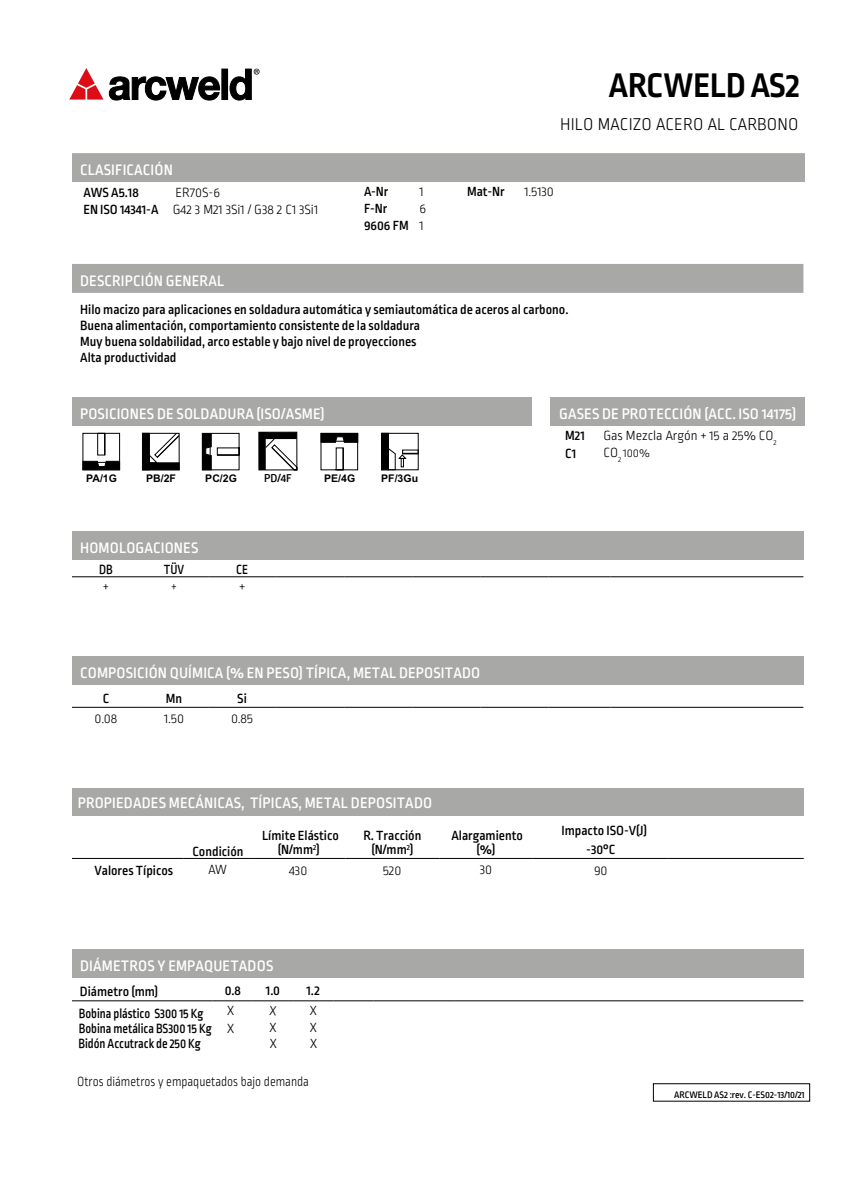
<style>
.page{position:relative;width:842px;height:1191px;background:#fff}
.page>*{position:absolute;margin:0;border:0;box-sizing:border-box;transform-origin:0 0}
.t1{font:700 36px "Ropa Sans Pro";color:#000}
.t2{font:300 18px "Ropa Sans Pro";letter-spacing:.01em;color:#000}
.t3{font:500 16px "Ropa Sans Pro";letter-spacing:.01em;color:#fff}
.t4{font:500 14px/16.2px "Ropa Sans Pro";color:#000;text-align:center}
.t5{font:300 14px/17.4px "Ropa Sans Pro";color:#000}
.t6{font:500 14px/15px "Ropa Sans Pro";color:#000;scale:.9 1}
.t7{font:300 14px "Ropa Sans Pro";color:#000;scale:.9 1}
.t8{font:300 12.4px "Ropa Sans Pro";color:#000}
.t9{font:500 12px "Ropa Sans Pro";color:#000;scale:1.04 1}
.t10{font:700 10.6px "Arial";color:#000}
.t11{font:500 10px "Ropa Sans Pro";color:#000}
.s1{font-weight:500}
.s2{font-weight:300}
.s3{font-size:14px}
</style>
<div class="page">
<div style="left:72px;top:264px;width:731px;height:29px;background:#a8a8a7"></div>
<div style="left:72px;top:655px;width:731px;height:29px;background:#a8a8a7"></div>
<hr style="left:72px;top:707px;width:68px;height:1px;background:#000">
<hr style="left:140px;top:707px;width:68px;height:1px;background:#000">
<hr style="left:208px;top:707px;width:68px;height:1px;background:#000">
<hr style="left:276px;top:707px;width:68px;height:1px;background:#000">
<hr style="left:344px;top:707px;width:68px;height:1px;background:#000">
<hr style="left:412px;top:707px;width:68px;height:1px;background:#000">
<hr style="left:480px;top:707px;width:68px;height:1px;background:#000">
<hr style="left:548px;top:707px;width:63px;height:1px;background:#000">
<hr style="left:611px;top:707px;width:62px;height:1px;background:#000">
<hr style="left:673px;top:707px;width:130px;height:1px;background:#000">
<div style="left:72px;top:531px;width:731px;height:29px;background:#a8a8a7"></div>
<hr style="left:72px;top:576px;width:68px;height:1px;background:#000">
<hr style="left:208px;top:576px;width:68px;height:1px;background:#000">
<hr style="left:412px;top:576px;width:68px;height:1px;background:#000">
<hr style="left:611px;top:576px;width:62px;height:1px;background:#000">
<hr style="left:140px;top:576px;width:68px;height:1px;background:#000">
<hr style="left:276px;top:576px;width:68px;height:1px;background:#000">
<hr style="left:344px;top:576px;width:68px;height:1px;background:#000">
<hr style="left:480px;top:576px;width:68px;height:1px;background:#000">
<hr style="left:548px;top:576px;width:63px;height:1px;background:#000">
<hr style="left:673px;top:576px;width:130px;height:1px;background:#000">
<div style="left:72px;top:788px;width:732px;height:27px;background:#a8a8a7"></div>
<hr style="left:72px;top:858px;width:111px;height:1px;background:#000">
<hr style="left:183px;top:858px;width:69px;height:1px;background:#000">
<hr style="left:252px;top:858px;width:94px;height:1px;background:#000">
<hr style="left:346px;top:858px;width:93px;height:1px;background:#000">
<hr style="left:439px;top:858px;width:94px;height:1px;background:#000">
<hr style="left:533px;top:858px;width:136px;height:1px;background:#000">
<hr style="left:669px;top:858px;width:135px;height:1px;background:#000">
<div style="left:72px;top:949px;width:731px;height:29px;background:#a8a8a7"></div>
<hr style="left:72px;top:1000px;width:141px;height:1px;background:#000">
<hr style="left:213px;top:1000px;width:40px;height:1px;background:#000">
<hr style="left:253px;top:1000px;width:40px;height:1px;background:#000">
<hr style="left:293px;top:1000px;width:40px;height:1px;background:#000">
<hr style="left:333px;top:1000px;width:41px;height:1px;background:#000">
<hr style="left:374px;top:1000px;width:40px;height:1px;background:#000">
<hr style="left:414px;top:1000px;width:40px;height:1px;background:#000">
<hr style="left:454px;top:1000px;width:349px;height:1px;background:#000">
<div style="left:551px;top:397px;width:254px;height:29px;background:#a8a8a7"></div>
<div style="left:72px;top:153px;width:733px;height:29px;background:#a8a8a7"></div>
<div style="left:72px;top:397px;width:459px;height:29px;background:#a8a8a7"></div>
<div style="left:142px;top:433px;width:7px;height:37px;background:#000"></div>
<div style="left:142px;top:463px;width:37px;height:7px;background:#000"></div>
<svg style="left:148px;top:432px;width:32px;height:32px"></svg>
<svg style="left:82px;top:433px;width:38px;height:37px"></svg>
<hr style="left:104px;top:433px;width:2px;height:22px;background:#000">
<div style="left:381px;top:433px;width:37px;height:37px;border:1px solid #000"></div>
<div style="left:381px;top:433px;width:8px;height:37px;background:#000"></div>
<svg style="left:388px;top:448px;width:31px;height:22px"></svg>
<svg style="left:202px;top:433px;width:38px;height:37px"></svg>
<hr style="left:217px;top:454px;width:22px;height:2px;background:#000">
<svg style="left:320px;top:433px;width:38px;height:37px"></svg>
<svg style="left:259px;top:432px;width:38px;height:38px"></svg>
<svg style="left:69px;top:68px;width:34px;height:32px"></svg>
<svg style="left:109px;top:77px;width:111px;height:23px"></svg>
<div style="left:222px;top:69px;width:6px;height:30px;background:#000"></div>
<svg style="left:230px;top:69px;width:30px;height:31px"></svg>
<h1 class="t1" style="left:609px;top:65px;width:193px">ARCWELD AS2</h1>
<p class="t2" style="left:560px;top:114px;width:240px">HILO MACIZO ACERO AL CARBONO</p>
<p class="t3" style="left:80px;top:161px;width:94px">CLASIFICACIÓN</p>
<p class="t4" style="left:83px;top:185px;width:57px">AWS A5.18</p>
<p class="t5" style="left:176px;top:185px;width:46px">ER70S-6</p>
<p class="t4" style="left:364px;top:184px;width:26px">A-Nr</p>
<p class="t5" style="left:419px;top:184px;width:6px">1</p>
<p class="t4" style="left:467px;top:184px;width:39px">Mat-Nr</p>
<p class="t5" style="left:524px;top:184px;width:31px">1.5130</p>
<p class="t5" style="left:83px;top:202px;width:236px"><span class="s1">EN ISO 14341-A</span> G42 3 M21 3Si1 / G38 2 C1 3Si1</p>
<p class="t4" style="left:364px;top:201px;width:25px">F-Nr</p>
<p class="t4" style="left:364px;top:201px;width:63px;line-height:17px;text-align:right"><span class="s2">6<br></span>9606 FM <span class="s2">1</span></p>
<p class="t3" style="left:80px;top:272px;width:146px">DESCRIPCIÓN GENERAL</p>
<p class="t4" style="left:80px;top:302px;width:490px;text-align:left">Hilo macizo para aplicaciones en soldadura automática y semiautomática de aceros al carbono.<br>Buena alimentación, comportamiento consistente de la soldadura<br>Muy buena soldabilidad, arco estable y bajo nivel de proyecciones<br>Alta productividad</p>
<p class="t3" style="left:80px;top:405px;width:246px">POSICIONES DE SOLDADURA (ISO/ASME)</p>
<p class="t10" style="left:86px;top:472px;width:32px">PA/1G</p>
<p class="t10" style="left:146px;top:472px;width:31px">PB/2F</p>
<p class="t10" style="left:205px;top:472px;width:33px">PC/2G</p>
<p class="t9" style="left:264px;top:472px;width:28px">PD/4F</p>
<p class="t10" style="left:324px;top:472px;width:33px">PE/4G</p>
<p class="t10" style="left:381px;top:472px;width:38px">PF/3Gu</p>
<p class="t3" style="left:80px;top:539px;width:120px">HOMOLOGACIONES</p>
<p class="t6" style="left:99px;top:562px;width:17px">DB</p>
<p class="t6" style="left:164px;top:562px;width:24px">TÜV</p>
<p class="t6" style="left:236px;top:562px;width:15px">CE</p>
<p class="t5" style="left:103px;top:578px;width:7px">+</p>
<p class="t7" style="left:172px;top:579px;width:7px">+</p>
<p class="t5" style="left:239px;top:578px;width:7px">+</p>
<p class="t3" style="left:80px;top:664px;width:402px">COMPOSICIÓN QUÍMICA (% EN PESO) TÍPICA, METAL DEPOSITADO</p>
<p class="t4" style="left:103px;top:691px;width:8px">C</p>
<p class="t4" style="left:166px;top:691px;width:18px">Mn</p>
<p class="t4" style="left:237px;top:691px;width:11px">Si</p>
<p class="t5" style="left:95px;top:710px;width:24px">0.08</p>
<p class="t5" style="left:164px;top:710px;width:22px">1.50</p>
<p class="t5" style="left:231px;top:710px;width:24px">0.85</p>
<p class="t3" style="left:559px;top:405px;width:239px">GASES DE PROTECCIÓN (ACC. ISO 14175)</p>
<p class="t4" style="left:565px;top:427px;width:21px;line-height:18px;text-align:left">M21<br>C1</p>
<p class="t5" style="left:603px;top:428px;width:175px">Gas Mezcla Argón + 15 a 25% CO<sub>2</sub></p>
<p class="t8" style="left:603px;top:446px;width:48px"><span class="s3">CO</span><sub>2</sub> 100%</p>
<p class="t3" style="left:78px;top:793px;width:356px">PROPIEDADES MECÁNICAS, TÍPICAS, METAL DEPOSITADO</p>
<p class="t4" style="left:192px;top:843px;width:53px">Condición</p>
<p class="t4" style="left:262px;top:829px;width:78px;line-height:14.2px">Límite Elástico (N/mm<sup>2</sup>)</p>
<p class="t4" style="left:363px;top:829px;width:59px;line-height:14.2px">R. Tracción (N/mm<sup>2</sup>)</p>
<p class="t4" style="left:451px;top:829px;width:73px;line-height:14.2px">Alargamiento (%)</p>
<p class="t4" style="left:561px;top:822px;width:87px;line-height:19px">Impacto ISO-V(J) -30°C</p>
<p class="t4" style="left:94px;top:863px;width:80px">Valores Típicos</p>
<p class="t5" style="left:208px;top:861px;width:20px">AW</p>
<p class="t5" style="left:289px;top:863px;width:20px">430</p>
<p class="t5" style="left:383px;top:863px;width:20px">520</p>
<p class="t5" style="left:480px;top:861px;width:14px">30</p>
<p class="t5" style="left:594px;top:863px;width:15px">90</p>
<p class="t3" style="left:80px;top:957px;width:195px">DIÁMETROS Y EMPAQUETADOS</p>
<p class="t4" style="left:80px;top:984px;width:80px">Diámetro (mm)</p>
<p class="t4" style="left:225px;top:983px;width:17px">0.8</p>
<p class="t4" style="left:266px;top:983px;width:16px">1.0</p>
<p class="t4" style="left:307px;top:983px;width:15px">1.2</p>
<p class="t6" style="left:79px;top:1006px;width:140px">Bobina plástico S300 15 Kg</p>
<p class="t5" style="left:310px;top:1002px;width:9px">X</p>
<p class="t6" style="left:78px;top:1022px;width:150px">Bobina metálica BS300 15 Kg<br>Bidón Accutrack de 250 Kg</p>
<p class="t5" style="left:269px;top:1019px;width:9px">X</p>
<p class="t5" style="left:310px;top:1019px;width:9px">X</p>
<p class="t7" style="left:77px;top:1073px;width:259px">Otros diámetros y empaquetados bajo demanda</p>
<p class="t5" style="left:227px;top:1003px;width:9px">X<br>X</p>
<p class="t5" style="left:270px;top:1036px;width:9px">X</p>
<p class="t5" style="left:310px;top:1035px;width:9px">X</p>
<p class="t11" style="left:674px;top:1089px;width:132px">ARCWELD AS2 :rev. C-ES02-13/10/21</p>
</div>
